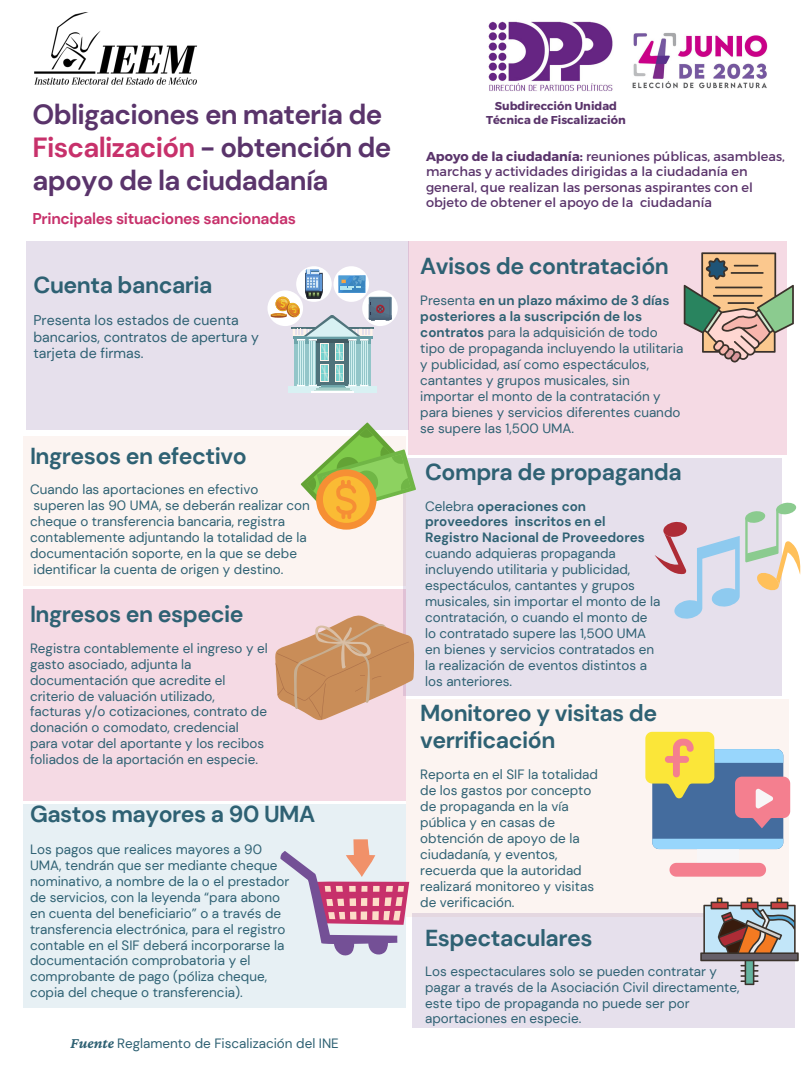
<style>
.page{position:relative;width:810px;height:1080px;background:#fff}
.page>*{position:absolute;margin:0;border:0;box-sizing:border-box;transform-origin:0 0}
.t1{font:700 27.69px/32.8px "DM Sans";letter-spacing:-.025em;color:#5a346b}
.t2{font:700 23.06px/27.6px "DM Sans";letter-spacing:-.02em;color:#2e6173}
.t3{font:700 15.62px "DM Sans";letter-spacing:-.02em;color:#c7316b}
.t4{font:14.06px/16.9px "DM Sans";color:#2e6173}
.t5{font:13.5px/15.9px "DM Sans";color:#2e6173}
.t6{font:13.44px/15.9px "DM Sans";color:#2e6173}
.t7{font:700 13.44px/15.9px "DM Sans";color:#2e6173}
.t8{font:12.94px/15.5px "Montserrat";color:#5a346b}
.t9{font:700 11.44px/13.6px "Montserrat";color:#5a346b;text-align:center}
.s1{color:#c7316b}
.s2{font-weight:700}
.s3{font-family:"Crimson Pro";font-weight:700;font-style:italic;font-size:15.38px}
.s4{font-weight:400}
</style>
<div class="page">
<div style="left:23px;top:436px;width:382px;height:150px;background:#fcf4f1"></div>
<div style="left:408px;top:241px;width:379px;height:214px;background:#f5dae4"></div>
<div style="left:404px;top:459px;width:378px;height:237px;background:#e6e0ec"></div>
<div style="left:23px;top:589px;width:382px;height:212px;background:#f5dae4"></div>
<div style="left:23px;top:804px;width:382px;height:204px;background:#e7f0f4"></div>
<div style="left:26px;top:241px;width:382px;height:189px;background:#e6e0ec"></div>
<div style="left:406px;top:699px;width:382px;height:218px;background:#fcf4f1"></div>
<div style="left:289px;top:386px;width:88px;height:7px;background:#d8f1f3"></div>
<hr style="left:316px;top:388px;width:33px;height:2px;background:#a6cec9">
<hr style="left:314px;top:390px;width:37px;height:1px;background:#c3e1db">
<hr style="left:311px;top:391px;width:43px;height:2px;background:#fff">
<div style="left:296px;top:266px;width:36px;height:36px;background:#fff;border-radius:50%"></div>
<div style="left:334px;top:266px;width:35px;height:36px;background:#fff;border-radius:50%"></div>
<svg style="left:267px;top:290px;width:36px;height:36px"></svg>
<div style="left:362px;top:290px;width:36px;height:36px;background:#fff;border-radius:50%"></div>
<svg style="left:271px;top:269px;width:121px;height:119px"></svg>
<svg style="left:301px;top:422px;width:115px;height:108px"></svg>
<svg style="left:275px;top:616px;width:139px;height:104px"></svg>
<svg style="left:280px;top:839px;width:129px;height:117px"></svg>
<svg style="left:655px;top:502px;width:146px;height:117px"></svg>
<svg style="left:684px;top:252px;width:110px;height:111px"></svg>
<div style="left:412px;top:913px;width:382px;height:114px;background:#e6e0ec"></div>
<div style="left:697px;top:842px;width:41px;height:28px;background:#f8f6f7"></div>
<svg style="left:670px;top:863px;width:96px;height:14px"></svg>
<svg style="left:645px;top:732px;width:145px;height:117px;background:#a7a8a1"></svg>
<svg style="left:700px;top:897px;width:99px;height:88px"></svg>
<img style="left:632px;top:33px;width:136px;height:56px">
<img style="left:488px;top:21px;width:125px;height:70px">
<img style="left:34px;top:12px;width:163px;height:73px">
<h1 class="t1" style="left:32px;top:99px;width:361px">Obligaciones en materia de<br><span class="s1">Fiscalización</span> - obtención de apoyo de la ciudadanía</h1>
<p class="t9" style="left:486px;top:99px;width:141px">Subdirección Unidad<br>Técnica de Fiscalización</p>
<p class="t8" style="left:426px;top:148px;width:360px"><span class="s2">Apoyo de la ciudadanía:</span> reuniones públicas, asambleas, marchas y actividades dirigidas a la ciudadanía en general, que realizan las personas aspirantes con el objeto de obtener el apoyo de la ciudadanía</p>
<p class="t3" style="left:32px;top:209px;width:265px">Principales situaciones sancionadas</p>
<h2 class="t2" style="left:33px;top:272px;width:181px">Cuenta bancaria</h2>
<p class="t4" style="left:33px;top:312px;width:227px">Presenta los estados de cuenta bancarios, contratos de apertura y tarjeta de firmas.</p>
<h2 class="t2" style="left:30px;top:443px;width:218px">Ingresos en efectivo</h2>
<p class="t6" style="left:30px;top:482px;width:281px">Cuando las aportaciones en efectivo superen las 90 UMA, se deberán realizar con cheque o transferencia bancaria, registra contablemente adjuntando la totalidad de la documentación soporte, en la que se debe identificar la cuenta de origen y destino.</p>
<h2 class="t2" style="left:30px;top:600px;width:215px">Ingresos en especie</h2>
<p class="t6" style="left:30px;top:640px;width:239px">Registra contablemente el ingreso y el gasto asociado, adjunta la documentación que acredite el criterio de valuación utilizado, facturas y/o cotizaciones, contrato de donación o comodato, credencial para votar del aportante y los recibos foliados de la aportación en especie.</p>
<h2 class="t2" style="left:30px;top:801px;width:287px">Gastos mayores a 90 UMA</h2>
<p class="t6" style="left:30px;top:841px;width:261px">Los pagos que realices mayores a 90<br>UMA, tendrán que ser mediante cheque nominativo, a nombre de la o el prestador de servicios, con la leyenda “para abono en cuenta del beneficiario” o a través de transferencia electrónica, para el registro contable en el SIF deberá incorporarse la documentación comprobatoria y el comprobante de pago (póliza cheque, copia del cheque o transferencia).</p>
<p class="t5" style="left:71px;top:1035px;width:270px"><span class="s3">Fuente</span> Reglamento de Fiscalización del INE</p>
<h2 class="t2" style="left:420px;top:252px;width:250px">Avisos de contratación</h2>
<p class="t6" style="left:420px;top:293px;width:265px">Presenta <span class="s2">en un plazo máximo de 3 días posteriores a la suscripción de los contratos</span> para la adquisición de todo tipo de propaganda incluyendo la utilitaria y publicidad, así como espectáculos, cantantes y grupos musicales, sin importar el monto de la contratación y para bienes y servicios diferentes cuando se supere las 1,500 UMA.</p>
<h2 class="t2" style="left:425px;top:458px;width:258px">Compra de propaganda</h2>
<p class="t7" style="left:425px;top:498px;width:221px"><span class="s4">Celebra</span> operaciones con proveedores inscritos en el<br>Registro Nacional de Proveedores</p>
<p class="t6" style="left:425px;top:546px;width:237px">cuando adquieras propaganda incluyendo utilitaria y publicidad, espectáculos, cantantes y grupos musicales, sin importar el monto de la contratación, o cuando el monto de lo contratado supere las 1,500 UMA en bienes y servicios contratados en la realización de eventos distintos a los anteriores.</p>
<h2 class="t2" style="left:420px;top:699px;width:239px">Monitoreo y visitas de verrificación</h2>
<p class="t5" style="left:420px;top:767px;width:179px">Reporta en el SIF la totalidad de los gastos por concepto de propaganda en la vía pública y en casas de obtención de apoyo de la ciudadanía, y eventos, recuerda que la autoridad realizará monitoreo y visitas de verificación.</p>
<h2 class="t2" style="left:425px;top:924px;width:169px">Espectaculares</h2>
<p class="t6" style="left:425px;top:963px;width:316px">Los espectaculares solo se pueden contratar y pagar a través de la Asociación Civil directamente, este tipo de propaganda no puede ser por aportaciones en especie.</p>
</div>
